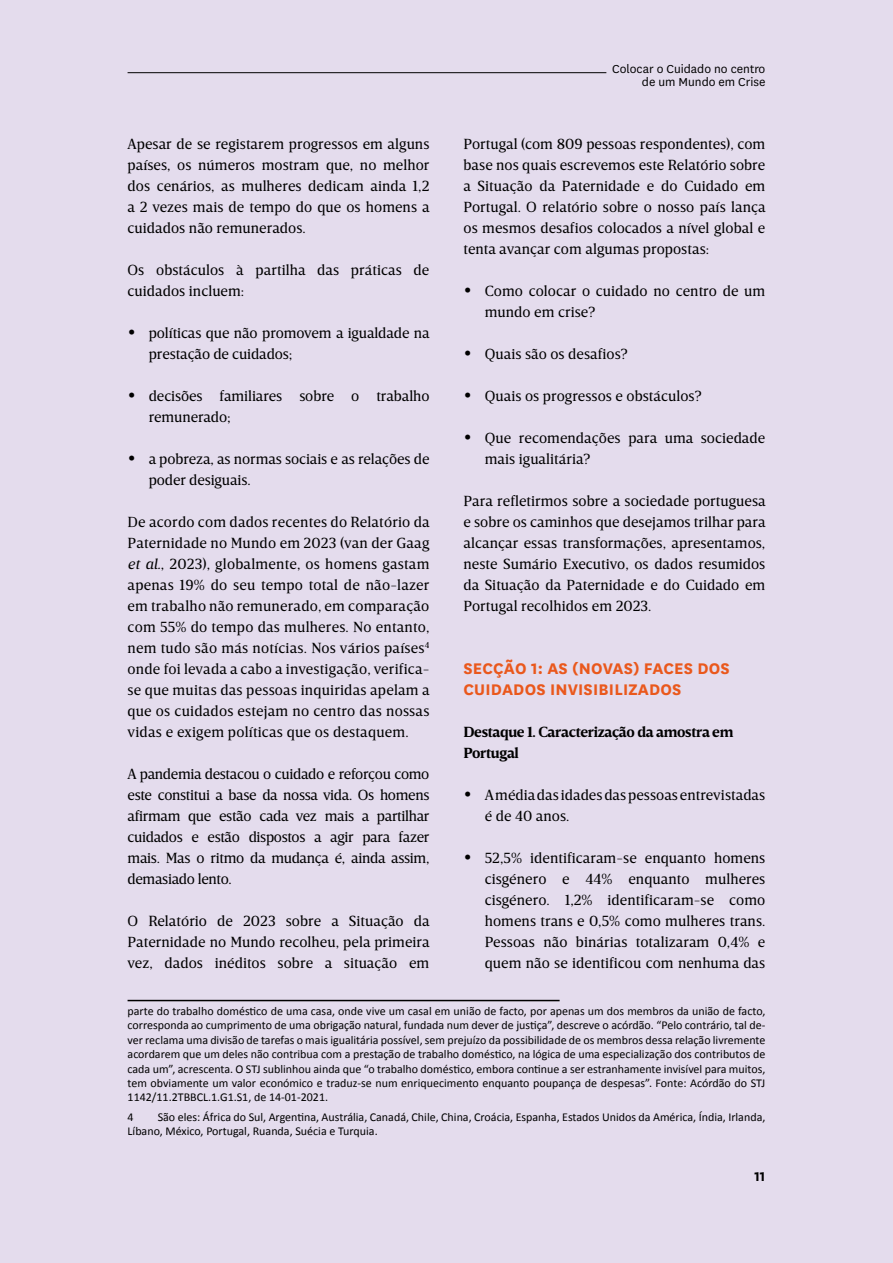
<style>
.page{position:relative;width:893px;height:1263px;background:#e4dced}
.page>*{position:absolute;margin:0;border:0;box-sizing:border-box;transform-origin:0 0}
.t1{font:700 18px/21px "National";letter-spacing:.01em;color:#ea581c}
.t2{font:15px/21px "Breve Text";color:#000;text-align:justify}
.t3{font:700 15px/21px "Breve Text";letter-spacing:-.025em;color:#000}
.t4{font:700 15px "National";color:#000}
.t5{font:13.5px/13.5px "National";color:#000;text-align:right}
.t6{font:12px/14.4px "Calibri";color:#000;text-align:justify}
.s1{font-weight:700;font-size:25.5px}
.s2{font-style:italic}
</style>
<div class="page">
<hr style="left:128px;top:72px;width:478px;height:1px;background:#000">
<hr style="left:128px;top:1000px;width:432px;height:1px;background:#000">
<p class="t5" style="left:612px;top:61px;width:155px">Colocar o Cuidado no centro de um Mundo em Crise</p>
<p class="t2" style="left:463px;top:133px;width:304px">Portugal (com 809 pessoas respondentes), com base nos quais escrevemos este Relatório sobre a Situação da Paternidade e do Cuidado em Portugal. O relatório sobre o nosso país lança os mesmos desafios colocados a nível global e tenta avançar com algumas propostas:</p>
<p class="t2" style="left:485px;top:280px;width:282px;text-indent:-21px"><span class="s1">•</span> Como colocar o cuidado no centro de um mundo em crise?</p>
<p class="t2" style="left:463px;top:343px;width:166px"><span class="s1">•</span> Quais são os desafios?</p>
<p class="t2" style="left:463px;top:385px;width:240px"><span class="s1">•</span> Quais os progressos e obstáculos?</p>
<p class="t2" style="left:485px;top:427px;width:282px;text-indent:-21px"><span class="s1">•</span> Que recomendações para uma sociedade mais igualitária?</p>
<p class="t2" style="left:463px;top:490px;width:304px">Para refletirmos sobre a sociedade portuguesa e sobre os caminhos que desejamos trilhar para alcançar essas transformações, apresentamos, neste Sumário Executivo, os dados resumidos da Situação da Paternidade e do Cuidado em Portugal recolhidos em 2023.</p>
<p class="t2" style="left:128px;top:133px;width:304px">Apesar de se registarem progressos em alguns países, os números mostram que, no melhor dos cenários, as mulheres dedicam ainda 1,2 a 2 vezes mais de tempo do que os homens a cuidados não remunerados.</p>
<p class="t2" style="left:128px;top:259px;width:303px">Os obstáculos à partilha das práticas de cuidados incluem:</p>
<p class="t2" style="left:149px;top:322px;width:282px;text-indent:-21px"><span class="s1">•</span> políticas que não promovem a igualdade na prestação de cuidados;</p>
<p class="t2" style="left:149px;top:385px;width:282px;text-indent:-21px"><span class="s1">•</span> decisões familiares sobre o trabalho remunerado;</p>
<p class="t2" style="left:149px;top:448px;width:282px;text-indent:-21px"><span class="s1">•</span> a pobreza, as normas sociais e as relações de poder desiguais.</p>
<p class="t2" style="left:128px;top:511px;width:304px">De acordo com dados recentes do Relatório da Paternidade no Mundo em 2023 (van der Gaag <span class="s2">et al.</span>, 2023), globalmente, os homens gastam apenas 19% do seu tempo total de não-lazer em trabalho não remunerado, em comparação com 55% do tempo das mulheres. No entanto, nem tudo são más notícias. Nos vários países<sup>4 </sup>onde foi levada a cabo a investigação, verifica&shy;se que muitas das pessoas inquiridas apelam a que os cuidados estejam no centro das nossas vidas e exigem políticas que os destaquem.</p>
<p class="t2" style="left:128px;top:763px;width:303px">A pandemia destacou o cuidado e reforçou como este constitui a base da nossa vida. Os homens afirmam que estão cada vez mais a partilhar cuidados e estão dispostos a agir para fazer mais. Mas o ritmo da mudança é, ainda assim, demasiado lento.</p>
<p class="t2" style="left:128px;top:910px;width:304px">O Relatório de 2023 sobre a Situação da Paternidade no Mundo recolheu, pela primeira vez, dados inéditos sobre a situação em</p>
<p class="t6" style="left:128px;top:1003px;width:639px">parte do trabalho doméstico de uma casa, onde vive um casal em união de facto, por apenas um dos membros da união de facto, corresponda ao cumprimento de uma obrigação natural, fundada num dever de justiça”, descreve o acórdão. “Pelo contrário, tal de&shy;ver reclama uma divisão de tarefas o mais igualitária possível, sem prejuízo da possibilidade de os membros dessa relação livremente acordarem que um deles não contribua com a prestação de trabalho doméstico, na lógica de uma especialização dos contributos de cada um”, acrescenta. O STJ sublinhou ainda que “o trabalho doméstico, embora continue a ser estranhamente invisível para muitos, tem obviamente um valor económico e traduz-se num enriquecimento enquanto poupança de despesas”. Fonte: Acórdão do STJ 1142/11.2TBBCL.1.G1.S1, de 14-01-2021.</p>
<p class="t6" style="left:128px;top:1109px;width:8px">4</p>
<p class="t1" style="left:463px;top:656px;width:268px">SECÇÃO 1: AS (NOVAS) FACES DOS<br>CUIDADOS INVISIBILIZADOS</p>
<p class="t3" style="left:463px;top:721px;width:271px">Destaque 1. Caracterização da amostra em<br>Portugal</p>
<p class="t2" style="left:485px;top:784px;width:282px;text-indent:-21px"><span class="s1">•</span> A média das idades das pessoas entrevistadas é de 40 anos.</p>
<p class="t2" style="left:485px;top:847px;width:282px;text-indent:-21px"><span class="s1">•</span> 52,5% identificaram-se enquanto homens cisgénero e 44% enquanto mulheres cisgénero. 1,2% identificaram-se como homens trans e 0,5% como mulheres trans.<br>Pessoas não binárias totalizaram 0,4% e quem não se identificou com nenhuma das</p>
<p class="t6" style="left:128px;top:1109px;width:639px;text-indent:30px">São eles: África do Sul, Argentina, Austrália, Canadá, Chile, China, Croácia, Espanha, Estados Unidos da América, Índia, Irlanda,<br>Líbano, México, Portugal, Ruanda, Suécia e Turquia.</p>
<p class="t4" style="left:754px;top:1166px;width:12px">11</p>
</div>
